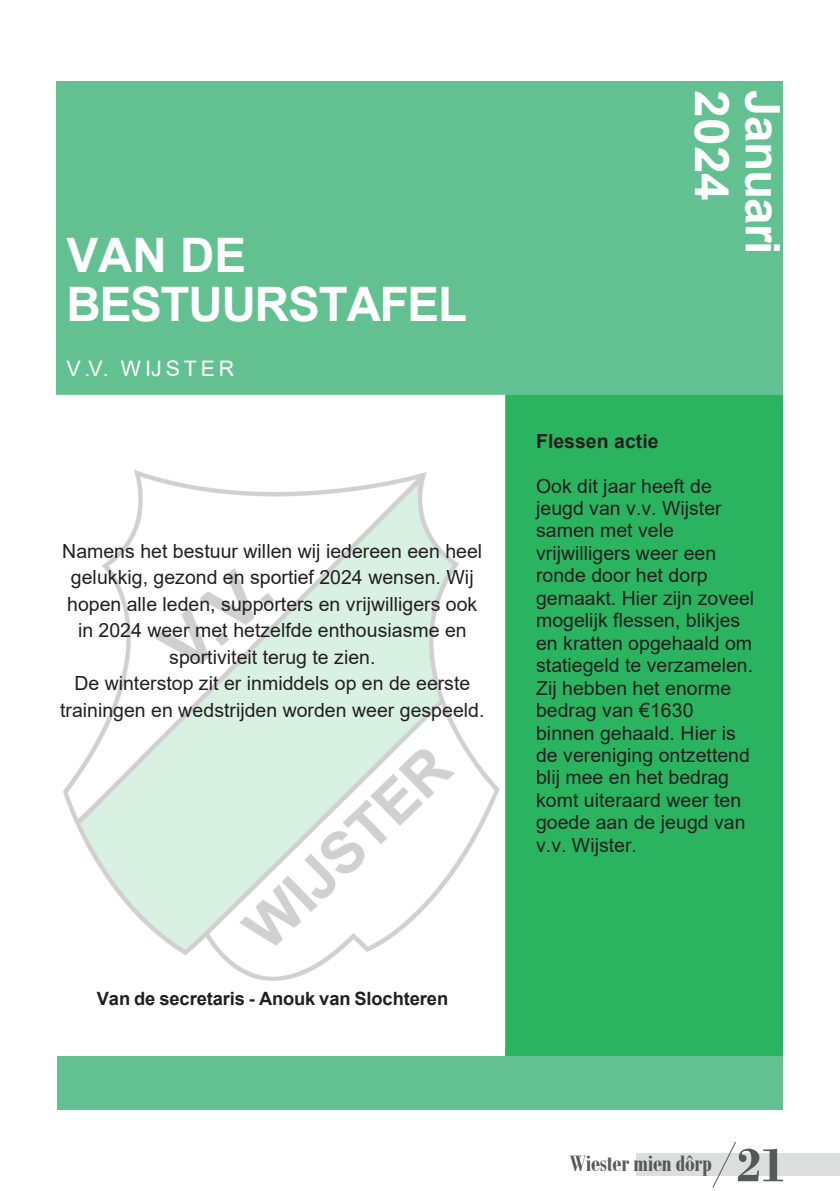
<style>
.page{position:relative;width:840px;height:1191px;background:#fff}
.page>*{position:absolute;margin:0;border:0;box-sizing:border-box;transform-origin:0 0}
.t1{font:700 47.6px/49.4px "Arial";letter-spacing:-.025em;color:#fff}
.t2{font:700 47.6px "Arial";letter-spacing:-.025em;color:#fff;scale:1.04 1}
.t3{font:700 24px "Bodoni MT Condensed";letter-spacing:-.02em;color:#57585a}
.t4{font:21.4px "Arial";letter-spacing:.18em;color:#fff}
.t5{font:19.4px/22.4px "Arial";color:#231f20;text-align:center}
.t6{font:700 19.4px "Arial";color:#231f20}
.t7{font:700 18.2px "Arial";letter-spacing:-.005em;color:#231f20}
.s1{font-family:"Bodoni";font-size:50px}
</style>
<div class="page">
<div style="left:635px;top:1153px;width:204px;height:22px;background:#dcdddf"></div>
<svg style="left:711px;top:1142px;width:25px;height:46px"></svg>
<div style="left:57px;top:81px;width:725px;height:314px;background:#63c191"></div>
<div style="left:505px;top:395px;width:277px;height:664px;background:#2bb45f"></div>
<img style="left:63px;top:469px;width:437px;height:512px">
<div style="left:57px;top:1055px;width:725px;height:54px;background:#63c191"></div>
<h1 class="t1" style="left:66px;top:231px;width:402px">VAN DE<br>BESTUURSTAFEL</h1>
<p class="t4" style="left:66px;top:353px;width:169px">V.V. WIJSTER</p>
<p class="t5" style="left:60px;top:537px;width:425px;line-height:26.6px">Namens het bestuur willen wij iedereen een heel gelukkig, gezond en sportief 2024 wensen. Wij hopen alle leden, supporters en vrijwilligers ook in 2024 weer met hetzelfde enthousiasme en sportiviteit terug te zien.<br>De winterstop zit er inmiddels op en de eerste trainingen en wedstrijden worden weer gespeeld.</p>
<h1 class="t2" style="left:745px;top:90px;width:107px;rotate:90deg">2024</h1>
<h1 class="t1" style="left:786px;top:90px;width:165px;rotate:90deg">Januari</h1>
<p class="t6" style="left:536px;top:427px;width:124px">Flessen actie</p>
<p class="t5" style="left:536px;top:474px;width:219px;text-align:left">Ook dit jaar heeft de jeugd van v.v. Wijster samen met vele vrijwilligers weer een ronde door het dorp gemaakt. Hier zijn zoveel mogelijk flessen, blikjes en kratten opgehaald om statiegeld te verzamelen.<br>Zij hebben het enorme bedrag van €1630 binnen gehaald. Hier is de vereniging ontzettend blij mee en het bedrag komt uiteraard weer ten goede aan de jeugd van v.v. Wijster.</p>
<p class="t7" style="left:97px;top:985px;width:352px">Van de secretaris - Anouk van Slochteren</p>
<p class="t3" style="left:569px;top:1148px;width:217px">Wiester mien dôrp <span class="s1">21</span></p>
</div>
